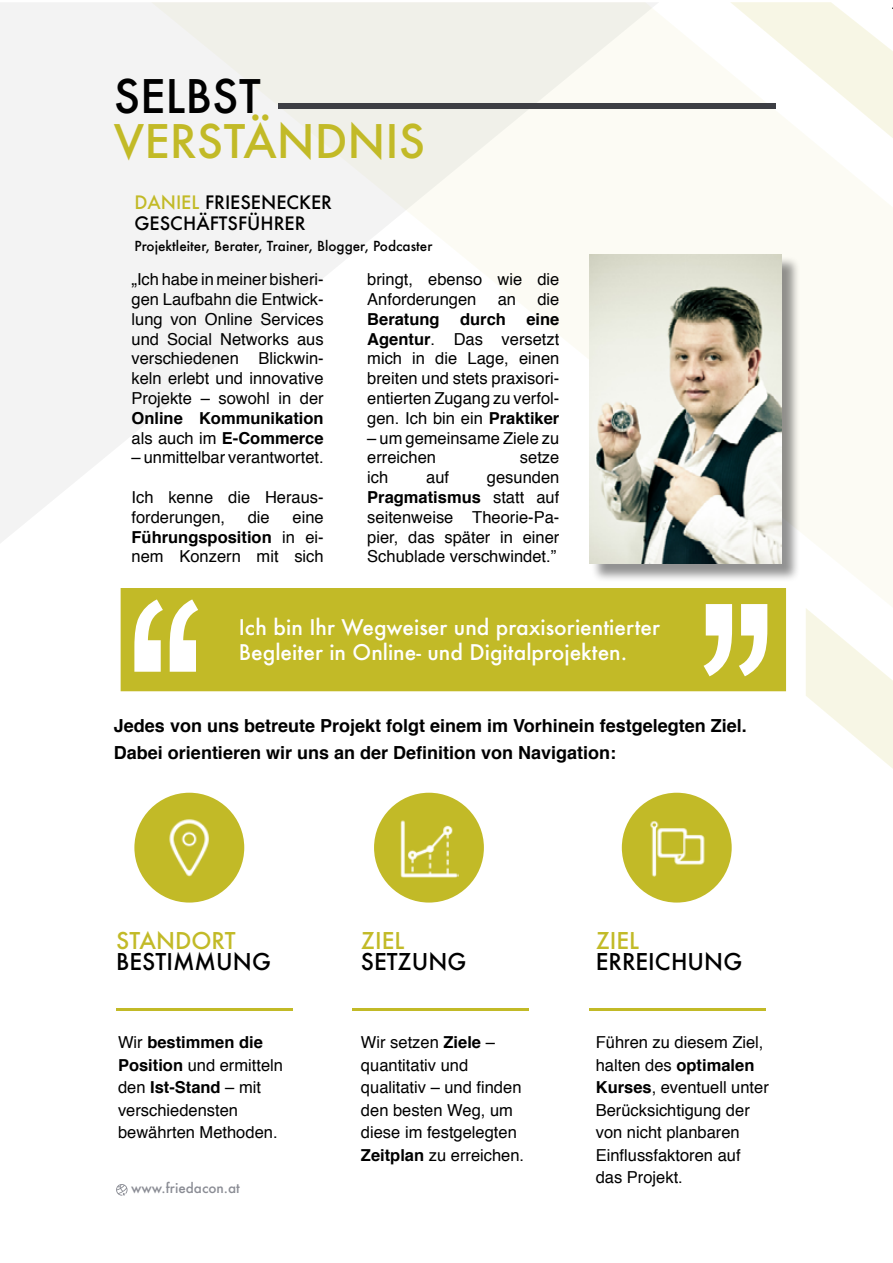
<style>
.page{position:relative;width:893px;height:1263px;background:#fff}
.page>*{position:absolute;margin:0;border:0;box-sizing:border-box;transform-origin:0 0}
.t1{font:500 45px "Futura";color:#c2ba27}
.t2{font:500 45px "Futura";color:#000}
.t3{font:500 22.5px "Futura";color:#000}
.t4{font:500 22.5px "Futura";color:#c2ba27}
.t5{font:500 21px/25.2px "Futura";color:#fff}
.t6{font:700 18px/27px "Helvetica";color:#000}
.t7{font:500 18px/21px "Futura";color:#000}
.t8{font:16.5px/19.8px "Helvetica";color:#000}
.t9{font:700 16.5px/19.8px "Helvetica";color:#000}
.t10{font:500 13.5px "Futura";color:#000}
.t11{font:500 13.5px "Futura";color:#8b8d95}
.s1{color:#c2ba27}
.s2{font-weight:400}
.s3{font-weight:700}
</style>
<div class="page">
<svg style="left:0;top:3px;width:151px;height:540px;fill:#f3f3f3"></svg>
<svg style="left:151px;top:2px;width:742px;height:615px"></svg>
<svg style="left:806px;top:608px;width:87px;height:161px"></svg>
<hr style="left:116px;top:1008px;width:177px;height:2px;background:#c2ba27">
<hr style="left:353px;top:1008px;width:176px;height:2px;background:#c2ba27">
<hr style="left:589px;top:1008px;width:177px;height:2px;background:#c2ba27">
<div style="left:278px;top:103px;width:498px;height:6px;background:#3d3e44"></div>
<div style="left:121px;top:588px;width:665px;height:103px;background:#c2ba27"></div>
<svg style="left:730px;top:2px;width:163px;height:146px"></svg>
<svg style="left:134px;top:599px;width:64px;height:73px"></svg>
<svg style="left:704px;top:604px;width:63px;height:72px"></svg>
<svg style="left:116px;top:1184px;width:12px;height:12px"></svg>
<div style="left:134px;top:793px;width:110px;height:109px;background:#c2ba27;border-radius:50%"></div>
<img style="left:169px;top:819px;width:40px;height:58px">
<div style="left:374px;top:793px;width:110px;height:109px;background:#c2ba27;border-radius:50%"></div>
<div style="left:622px;top:793px;width:110px;height:109px;background:#c2ba27;border-radius:50%"></div>
<img style="left:650px;top:821px;width:55px;height:56px">
<img style="left:400px;top:820px;width:58px;height:57px">
<div style="left:591px;top:256px;width:210px;height:327px;background:#000;opacity:.43"></div>
<img style="left:589px;top:254px;width:192px;height:309px">
<h1 class="t2" style="left:114px;top:65px;width:148px">SELBST</h1>
<h1 class="t1" style="left:114px;top:110px;width:313px">VERSTÄNDNIS</h1>
<p class="t7" style="left:134px;top:192px;width:199px"><span class="s1">DANIEL</span> FRIESENECKER<br>GESCHÄFTSFÜHRER</p>
<p class="t10" style="left:134px;top:237px;width:300px">Projektleiter, Berater, Trainer, Blogger, Podcaster</p>
<p class="t8" style="left:132px;top:270px;width:194px;text-align:justify">„Ich habe in meiner bisheri&shy;gen Laufbahn die Entwick&shy;lung von Online Services und Social Networks aus verschiedenen Blickwin&shy;keln erlebt und innovative Projekte – sowohl in der</p>
<p class="t9" style="left:132px;top:408px;width:194px">Online Kommunikation <span class="s2">als auch im</span> E-Commerce</p>
<p class="t8" style="left:132px;top:448px;width:194px">– unmittelbar verantwortet.</p>
<p class="t8" style="left:132px;top:488px;width:194px">Ich kenne die Heraus&shy;forderungen,</p>
<p class="t8" style="left:248px;top:507px;width:24px">die</p>
<p class="t8" style="left:132px;top:507px;width:194px;text-align:justify;text-indent:161px">eine <span class="s3">Führungsposition</span> in ei&shy;nem Konzern mit sich</p>
<p class="t8" style="left:367px;top:270px;width:194px">bringt, ebenso wie die<br>Anforderungen</p>
<p class="t8" style="left:498px;top:290px;width:20px">an</p>
<p class="t8" style="left:537px;top:290px;width:24px">die</p>
<p class="t8" style="left:367px;top:309px;width:194px;text-align:justify"><span class="s3">Beratung durch eine Agentur</span>. Das versetzt mich in die Lage, einen breiten und stets praxisori&shy;entierten Zugang zu verfol&shy;gen. Ich bin ein <span class="s3">Praktiker</span></p>
<p class="t8" style="left:367px;top:428px;width:194px">– um gemeinsame Ziele zu erreichen</p>
<p class="t8" style="left:520px;top:448px;width:41px">setze</p>
<p class="t8" style="left:367px;top:468px;width:23px">ich</p>
<p class="t8" style="left:426px;top:468px;width:24px">auf</p>
<p class="t8" style="left:367px;top:468px;width:194px;text-align:justify;text-indent:120px">gesunden <span class="s3">Pragmatismus</span> statt auf seitenweise Theorie-Pa&shy;pier, das später in einer Schublade verschwindet.”</p>
<p class="t5" style="left:239px;top:614px;width:423px">Ich bin Ihr Wegweiser und praxisorientierter<br>Begleiter in Online- und Digitalprojekten.</p>
<p class="t6" style="left:114px;top:712px;width:634px">Jedes von uns betreute Projekt folgt einem im Vorhinein festgelegten Ziel.<br>Dabei orientieren wir uns an der Definition von Navigation:</p>
<h2 class="t4" style="left:116px;top:925px;width:121px">STANDORT</h2>
<h2 class="t3" style="left:116px;top:946px;width:156px">BESTIMMUNG</h2>
<p class="t8" style="left:118px;top:1032px;width:167px;line-height:22.5px">Wir <span class="s3">bestimmen die<br>Position</span> und ermitteln den <span class="s3">Ist-Stand</span> – mit verschiedensten bewährten Methoden.</p>
<p class="t11" style="left:131px;top:1179px;width:110px">www.friedacon.at</p>
<h2 class="t4" style="left:361px;top:925px;width:45px">ZIEL</h2>
<h2 class="t3" style="left:361px;top:946px;width:107px">SETZUNG</h2>
<h2 class="t4" style="left:596px;top:925px;width:45px">ZIEL</h2>
<h2 class="t3" style="left:596px;top:946px;width:148px">ERREICHUNG</h2>
<p class="t8" style="left:361px;top:1032px;width:165px;line-height:22.5px">Wir setzen <span class="s3">Ziele</span> – quantitativ und qualitativ – und finden den besten Weg, um diese im festgelegten<br><span class="s3">Zeitplan</span> zu erreichen.</p>
<p class="t8" style="left:596px;top:1032px;width:175px;line-height:22.5px">Führen zu diesem Ziel, halten des <span class="s3">optimalen<br>Kurses</span>, eventuell unter<br>Berücksichtigung der von nicht planbaren<br>Einflussfaktoren auf das Projekt.</p>
</div>
